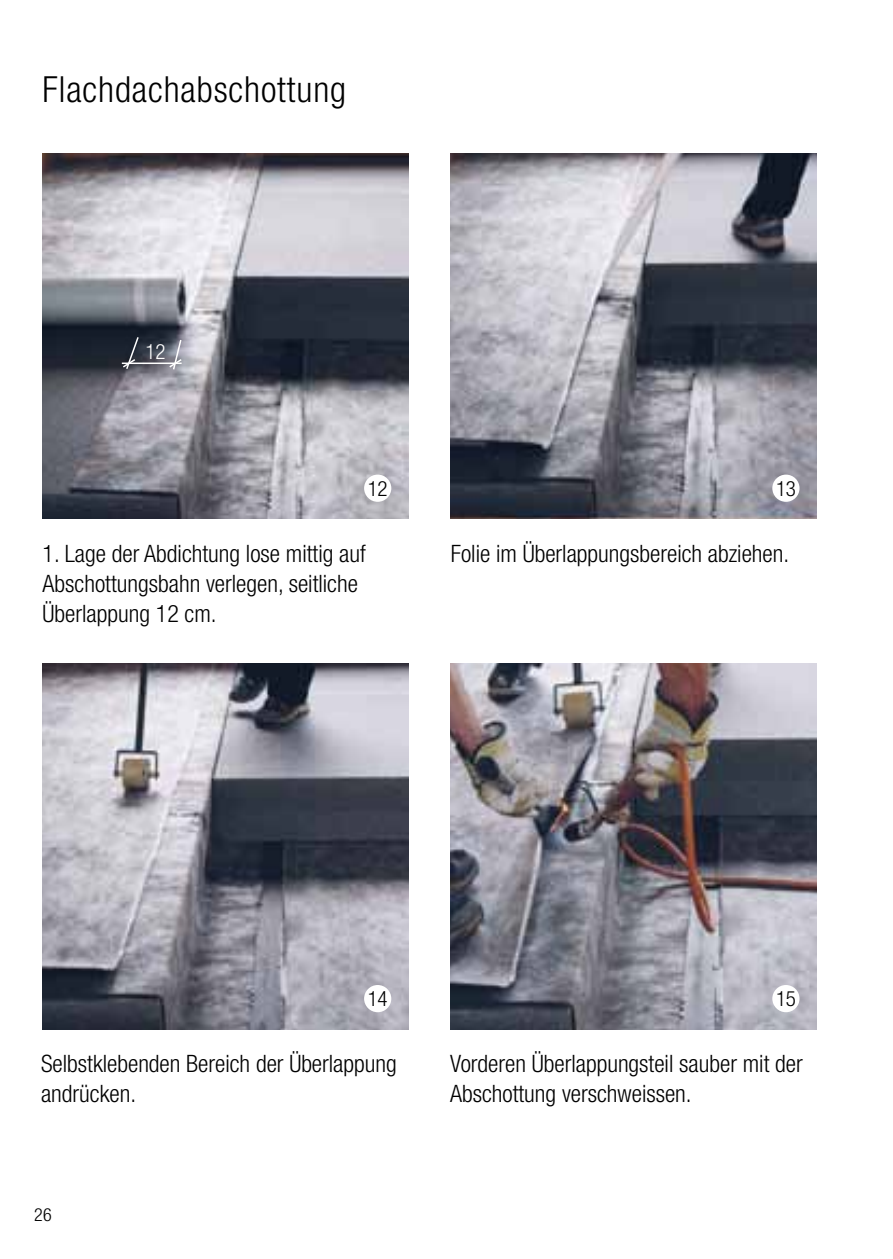
<style>
.page{position:relative;width:893px;height:1259px;background:#fff}
.page>*{position:absolute;margin:0;border:0;box-sizing:border-box;transform-origin:0 0}
.t1{font:300 condensed 36px "Helvetica Neue LT Std";letter-spacing:.025em;color:#000}
.t2{font:300 condensed 24px/30px "Helvetica Neue LT Std";color:#000}
.t3{font:300 condensed 21px "Helvetica Neue LT Std";letter-spacing:-.02em;color:#000}
.t4{font:300 condensed 21px "Helvetica Neue LT Std";color:#fff}
.t5{font:300 condensed 18px "Helvetica Neue LT Std";color:#000}
</style>
<div class="page">
<img style="left:43px;top:153px;width:365px;height:366px">
<img style="left:451px;top:153px;width:365px;height:366px">
<img style="left:451px;top:663px;width:365px;height:366px">
<img style="left:43px;top:663px;width:365px;height:366px">
<div style="left:364px;top:474px;width:27px;height:28px;background:#fff;border-radius:50%"></div>
<div style="left:772px;top:474px;width:27px;height:28px;background:#fff;border-radius:50%"></div>
<div style="left:364px;top:985px;width:27px;height:27px;background:#fff;border-radius:50%"></div>
<div style="left:772px;top:985px;width:27px;height:27px;background:#fff;border-radius:50%"></div>
<svg style="left:121px;top:335px;width:19px;height:36px"></svg>
<hr style="left:122px;top:362px;width:60px;height:2px;background:#fff">
<svg style="left:168px;top:338px;width:15px;height:33px"></svg>
<h1 class="t1" style="left:43px;top:69px;width:305px">Flachdachabschottung</h1>
<p class="t4" style="left:145px;top:340px;width:22px">12</p>
<p class="t3" style="left:368px;top:476px;width:21px">12</p>
<p class="t3" style="left:776px;top:476px;width:21px">13</p>
<p class="t2" style="left:43px;top:538px;width:325px">1. Lage der Abdichtung lose mittig auf<br>Abschottungsbahn verlegen, seitliche<br>Überlappung 12 cm.</p>
<p class="t2" style="left:451px;top:538px;width:340px">Folie im Überlappungsbereich abziehen.</p>
<p class="t3" style="left:368px;top:986px;width:21px">14</p>
<p class="t3" style="left:776px;top:986px;width:21px">15</p>
<p class="t2" style="left:41px;top:1048px;width:357px">Selbstklebenden Bereich der Überlappung andrücken.</p>
<p class="t2" style="left:450px;top:1048px;width:354px">Vorderen Überlappungsteil sauber mit der<br>Abschottung verschweissen.</p>
<p class="t5" style="left:34px;top:1204px;width:19px">26</p>
</div>
